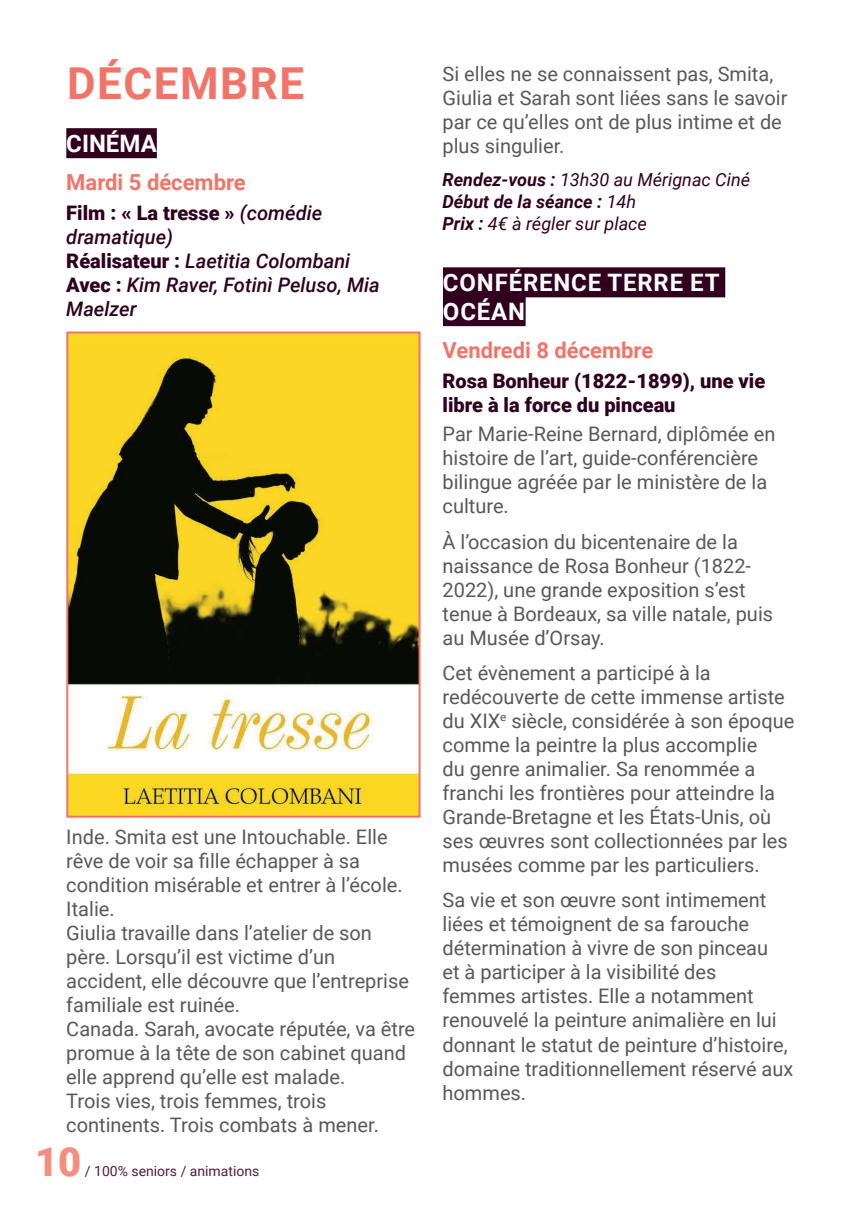
<style>
.page{position:relative;width:861px;height:1209px;background:#fff}
.page>*{position:absolute;margin:0;border:0;box-sizing:border-box;transform-origin:0 0}
.t1{font:700 44px "Roboto";letter-spacing:.035em;color:#f27468}
.t2{font:900 40px "Roboto";color:#f48e80}
.t3{font:700 24px/28.8px "Roboto";letter-spacing:.035em;color:#fff}
.t4{font:700 22px "Roboto";color:#f27468}
.t5{font:20px/24px "Roboto";color:#57585a}
.t6{font:italic 500 20px/24px "Roboto";color:#30001e}
.t7{font:900 20px/24px "Roboto";color:#30001e}
.t8{font:italic 18px/21.6px "Roboto";color:#30001e}
.t9{font:14px "Roboto";color:#501d3e}
.s1{font-weight:900;font-style:normal}
.s2{font-weight:700}
</style>
<div class="page">
<div style="left:66px;top:128px;width:91px;height:30px;background:#30001e"></div>
<div style="left:443px;top:267px;width:282px;height:30px;background:#30001e"></div>
<div style="left:443px;top:296px;width:83px;height:30px;background:#30001e"></div>
<img style="left:69px;top:334px;width:349px;height:480px">
<div style="left:66px;top:331px;width:355px;height:486px;border:2px solid #f27468"></div>
<h1 class="t1" style="left:67px;top:53px;width:239px">DÉCEMBRE</h1>
<p class="t3" style="left:66px;top:128px;width:92px">CINÉMA</p>
<p class="t4" style="left:66px;top:167px;width:181px">Mardi 5 décembre</p>
<p class="t6" style="left:66px;top:200px;width:315px"><span class="s1">Film : « La tresse »</span> (comédie dramatique)<br><span class="s1">Réalisateur :</span> Laetitia Colombani<br><span class="s1">Avec :</span> Kim Raver, Fotinì Peluso, Mia<br>Maelzer</p>
<p class="t5" style="left:66px;top:824px;width:350px">Inde. Smita est une Intouchable. Elle rêve de voir sa fille échapper à sa condition misérable et entrer à l’école.<br>Italie.<br>Giulia travaille dans l’atelier de son père. Lorsqu’il est victime d’un accident, elle découvre que l’entreprise familiale est ruinée.<br>Canada. Sarah, avocate réputée, va être promue à la tête de son cabinet quand elle apprend qu’elle est malade.<br>Trois vies, trois femmes, trois continents. Trois combats à mener.</p>
<h2 class="t2" style="left:35px;top:1133px;width:48px">10</h2>
<p class="t9" style="left:85px;top:1160px;width:176px">/ 100% seniors / animations</p>
<p class="t5" style="left:443px;top:61px;width:346px">Si elles ne se connaissent pas, Smita, Giulia et Sarah sont liées sans le savoir par ce qu’elles ont de plus intime et de plus singulier.</p>
<p class="t8" style="left:443px;top:168px;width:309px"><span class="s2">Rendez-vous :</span> 13h30 au Mérignac Ciné<br><span class="s2">Début de la séance :</span> 14h<br><span class="s2">Prix :</span> 4€ à régler sur place</p>
<p class="t3" style="left:443px;top:267px;width:278px">CONFÉRENCE TERRE ET<br>OCÉAN</p>
<p class="t4" style="left:443px;top:334px;width:212px">Vendredi 8 décembre</p>
<p class="t7" style="left:443px;top:368px;width:324px">Rosa Bonheur (1822-1899), une vie libre à la force du pinceau</p>
<p class="t5" style="left:443px;top:421px;width:334px">Par Marie-Reine Bernard, diplômée en histoire de l’art, guide-conférencière bilingue agréée par le ministère de la culture.</p>
<p class="t5" style="left:443px;top:528px;width:332px">À l’occasion du bicentenaire de la naissance de Rosa Bonheur (1822-<br>2022), une grande exposition s’est tenue à Bordeaux, sa ville natale, puis au Musée d’Orsay.</p>
<p class="t5" style="left:443px;top:660px;width:353px">Cet évènement a participé à la redécouverte de cette immense artiste du XIX<sup>e</sup> siècle, considérée à son époque comme la peintre la plus accomplie<br>du genre animalier. Sa renommée a franchi les frontières pour atteindre la Grande-Bretagne et les États-Unis, où ses œuvres sont collectionnées par les musées comme par les particuliers.</p>
<p class="t5" style="left:443px;top:887px;width:352px">Sa vie et son œuvre sont intimement liées et témoignent de sa farouche détermination à vivre de son pinceau<br>et à participer à la visibilité des femmes artistes. Elle a notamment renouvelé la peinture animalière en lui donnant le statut de peinture d’histoire, domaine traditionnellement réservé aux hommes.</p>
</div>
